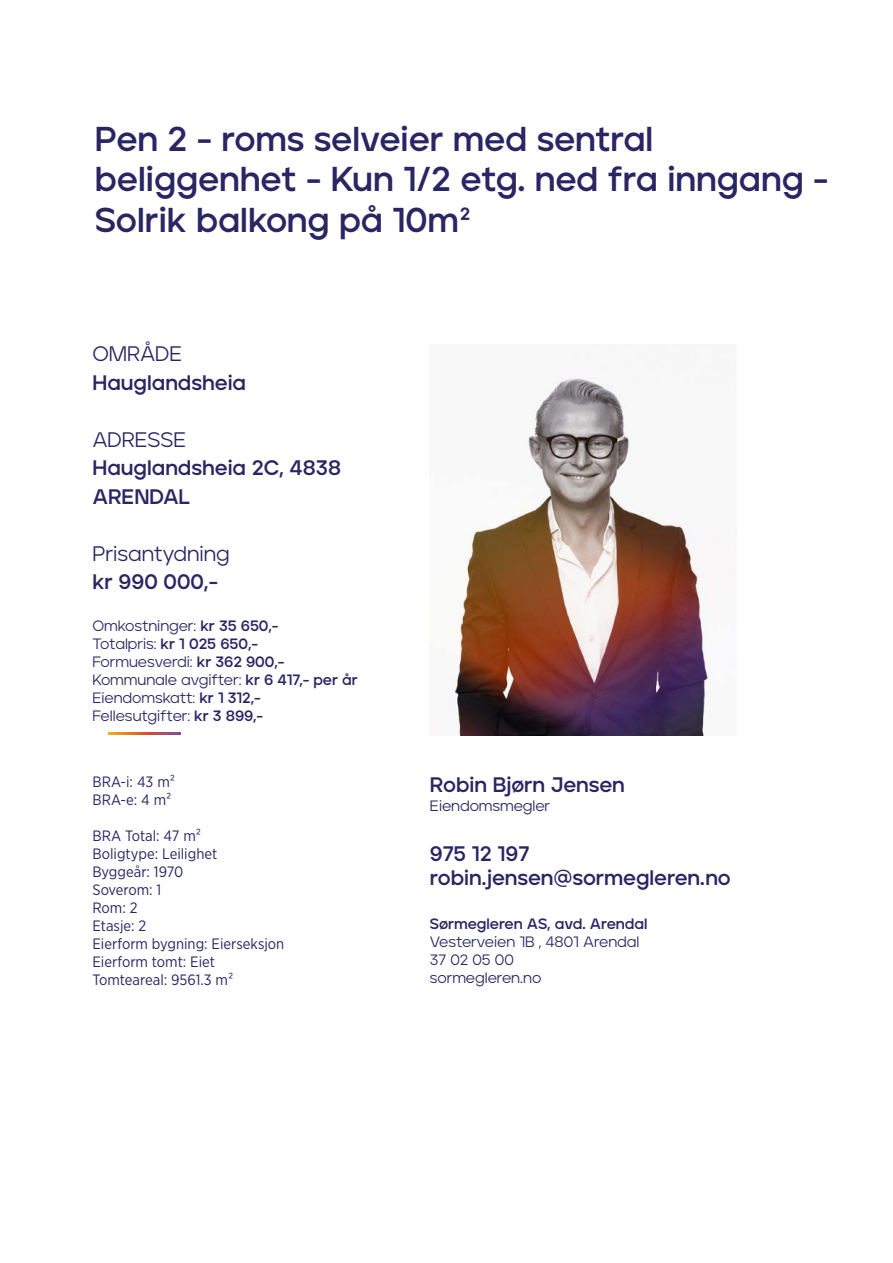
<style>
.page{position:relative;width:893px;height:1263px;background:#fff}
.page>*{position:absolute;margin:0;border:0;box-sizing:border-box;transform-origin:0 0}
.t1{font:700 34.5px/40.5px "Jeko";letter-spacing:-.005em;color:#292663}
.t2{font:700 21px/28.5px "Jeko";color:#292663}
.t3{font:21px "Jeko";color:#292663}
.t4{font:15px/18px "Jeko";color:#292663}
.t5{font:15px/18px "Gotham Narrow";color:#292663}
.t6{font:700 15px "Jeko";letter-spacing:-.005em;color:#292663}
.s1{font-weight:700}
</style>
<div class="page">
<img style="left:452px;top:376px;width:259px;height:360px">
<svg style="left:109px;top:733px;width:72px;height:2px"></svg>
<h1 class="t1" style="left:95px;top:118px;width:732px">Pen 2 ‑ roms selveier med sentral beliggenhet ‑ Kun 1/2 etg. ned fra inngang -<br>Solrik balkong på 10m²</h1>
<h2 class="t3" style="left:92px;top:342px;width:91px">OMRÅDE</h2>
<h2 class="t2" style="left:92px;top:368px;width:155px">Hauglandsheia</h2>
<h2 class="t3" style="left:92px;top:427px;width:95px">ADRESSE</h2>
<h2 class="t2" style="left:92px;top:453px;width:250px">Hauglandsheia 2C, 4838<br>ARENDAL</h2>
<h2 class="t3" style="left:92px;top:541px;width:139px">Prisantydning</h2>
<h2 class="t2" style="left:92px;top:567px;width:127px">kr 990 000,‑</h2>
<p class="t4" style="left:92px;top:617px;width:267px">Omkostninger: <span class="s1">kr 35 650,‑<br></span>Totalpris: <span class="s1">kr 1 025 650,‑<br></span>Formuesverdi: <span class="s1">kr 362 900,‑<br></span>Kommunale avgifter: <span class="s1">kr 6 417,‑ per år<br></span>Eiendomskatt: <span class="s1">kr 1 312,‑<br></span>Fellesutgifter: <span class="s1">kr 3 899,‑</span></p>
<p class="t5" style="left:92px;top:772px;width:84px">BRA‑i: 43 m²<br>BRA‑e: 4 m²</p>
<p class="t5" style="left:92px;top:826px;width:193px">BRA Total: 47 m²<br>Boligtype: Leilighet<br>Byggeår: 1970<br>Soverom: 1<br>Rom: 2<br>Etasje: 2<br>Eierform bygning: Eierseksjon<br>Eierform tomt: Eiet<br>Tomteareal: 9561.3 m²</p>
<h2 class="t2" style="left:430px;top:770px;width:196px">Robin Bjørn Jensen</h2>
<p class="t4" style="left:430px;top:797px;width:122px">Eiendomsmegler</p>
<h2 class="t2" style="left:430px;top:842px;width:302px;line-height:24px">975 12 197 robin.jensen@sormegleren.no</h2>
<p class="t6" style="left:430px;top:914px;width:219px">Sørmegleren AS, avd. Arendal</p>
<p class="t4" style="left:430px;top:933px;width:211px">Vesterveien 1B , 4801 Arendal<br>37 02 05 00<br>sormegleren.no</p>
</div>
